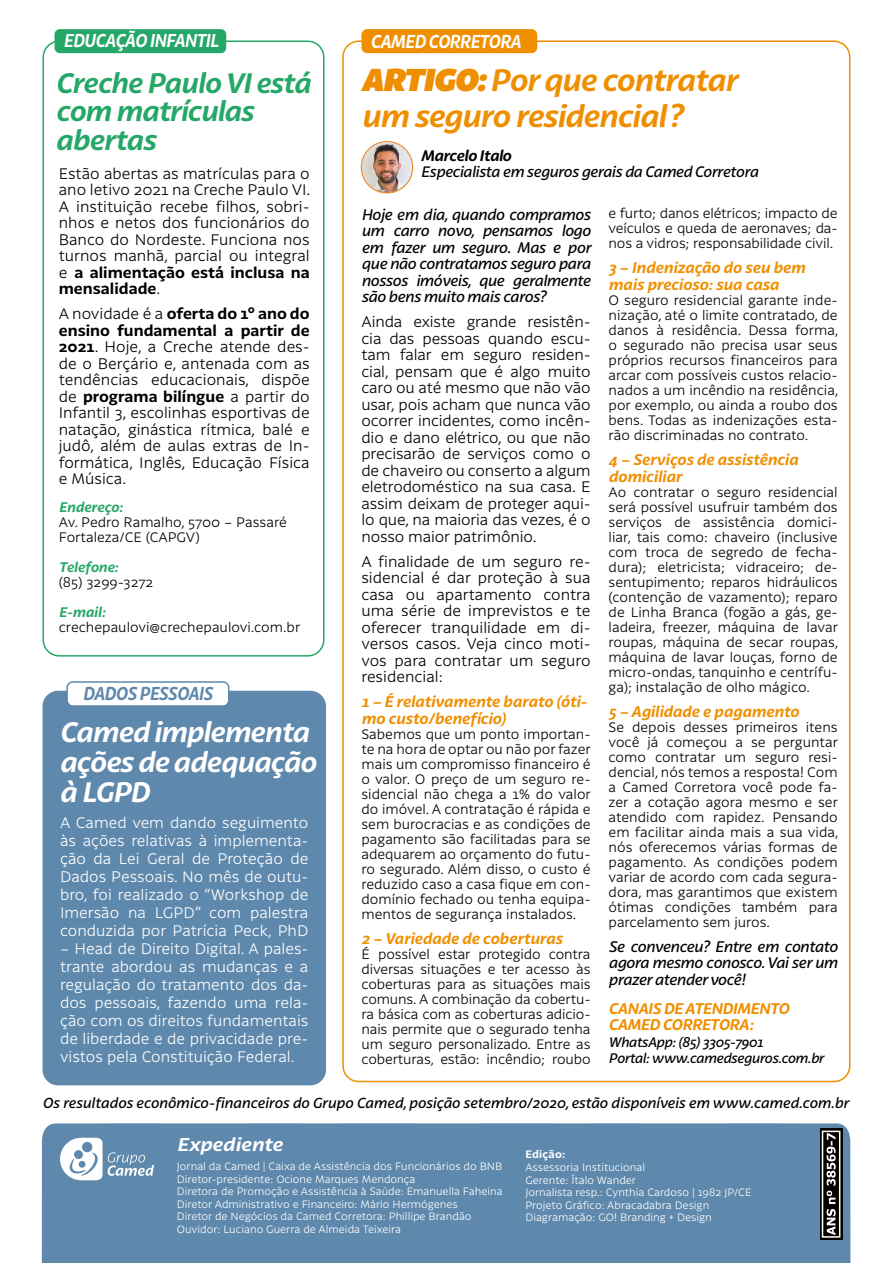
<style>
.page{position:relative;width:893px;height:1263px;background:#fff}
.page>*{position:absolute;margin:0;border:0;box-sizing:border-box;transform-origin:0 0}
.t1{font:italic 700 30px/36px "Latina Essential";letter-spacing:-.025em;color:#ef8f00}
.t2{font:italic 700 27.3px/28.5px "Latina Essential";letter-spacing:-.025em;color:#24a767}
.t3{font:italic 700 27.3px/30px "Latina Essential";letter-spacing:-.025em;color:#fff}
.t4{font:italic 700 18.15px "Latina Essential";letter-spacing:-.02em;color:#fff;scale:.89 1}
.t5{font:italic 700 18.15px "Latina Essential";letter-spacing:-.025em;color:#5e88ac;scale:.89 1}
.t6{font:italic 700 18px "Latina Essential";color:#fff;scale:1.08 1}
.t7{font:300 15px/16.5px "Latina Essential";color:#000;text-align:justify}
.t8{font:300 15px/18px "Latina Essential";color:#fff;text-align:justify}
.t9{font:italic 500 15px/16.5px "Latina Essential";letter-spacing:-.025em;color:#000;text-align:justify}
.t10{font:italic 700 15px/16.5px "Latina Essential";letter-spacing:-.005em;color:#ef8f00}
.t11{font:italic 500 14.85px "Latina Essential";letter-spacing:-.02em;color:#000}
.t12{font:italic 700 14.85px "Latina Essential";letter-spacing:-.025em;color:#000}
.t13{font:italic 500 14.25px "Latina Essential";color:#000}
.t14{font:300 13.5px/15px "Latina Essential";color:#000;text-align:justify}
.t15{font:italic 500 13.5px/16.5px "Latina Essential";letter-spacing:-.02em;color:#000}
.t16{font:italic 700 13.5px "Latina Essential";letter-spacing:-.005em;color:#24a767}
.t17{font:300 10.5px/12.6px "Latina Essential";color:#fff}
.t18{font:700 10.5px "Latina Essential";letter-spacing:.02em;color:#fff}
.s1{font-weight:700}
.s2{font-weight:800}
</style>
<div class="page">
<div style="left:43px;top:691px;width:283px;height:394px;background:#5e88ac;border-radius:16px"></div>
<div style="left:67px;top:682px;width:162px;height:24px;background:#fff;border-radius:6px"></div>
<div style="left:66px;top:681px;width:163px;height:26px;border:2px solid #5e88ac;border-radius:6px"></div>
<div style="left:361px;top:29px;width:176px;height:24px;background:#ef8f00;border-radius:6px"></div>
<div style="left:42px;top:1123px;width:808px;height:140px;background:#5e88ac"></div>
<svg style="left:820px;top:1128px;width:22px;height:112px"></svg>
<svg style="left:60px;top:1137px;width:94px;height:43px"></svg>
<svg style="left:826px;top:1134px;width:10px;height:101px"></svg>
<div style="left:822px;top:1131px;width:18px;height:107px;border:2px solid #fff"></div>
<div style="left:43px;top:41px;width:281px;height:616px;border:2px solid #24a767;border-radius:16px"></div>
<div style="left:55px;top:29px;width:171px;height:24px;background:#24a767;border-radius:5px"></div>
<img style="left:361px;top:142px;width:52px;height:51px;border-radius:26px">
<div style="left:361px;top:141px;width:52px;height:53px;border:1px solid #ef8f2f;border-radius:50%"></div>
<h3 class="t4" style="left:63px;top:30px;width:176px">EDUCAÇÃO INFANTIL</h3>
<h2 class="t2" style="left:56px;top:69px;width:256px">Creche Paulo VI está com matrículas abertas</h2>
<p class="t7" style="left:59px;top:165px;width:253px">Estão abertas as matrículas para o ano letivo 2021 na Creche Paulo VI.<br>A instituição recebe filhos, sobri&shy;nhos e netos dos funcionários do Banco do Nordeste. Funciona nos turnos manhã, parcial ou integral e <span class="s1">a alimentação está inclusa na mensalidade</span>.</p>
<p class="t7" style="left:59px;top:306px;width:252px">A novidade é a <span class="s1">oferta do 1º ano do ensino fundamental a partir de 2021</span>. Hoje, a Creche atende des&shy;de o Berçário e, antenada com as tendências educacionais, dispõe de <span class="s1">programa bilíngue</span> a partir do Infantil 3, escolinhas esportivas de natação, ginástica rítmica, balé e judô, além de aulas extras de In&shy;formática, Inglês, Educação Física e Música.</p>
<p class="t16" style="left:59px;top:499px;width:66px">Endereço:</p>
<p class="t14" style="left:59px;top:515px;width:229px">Av. Pedro Ramalho, 5700 – Passaré<br>Fortaleza/CE (CAPGV)</p>
<p class="t16" style="left:59px;top:559px;width:61px">Telefone:</p>
<p class="t14" style="left:59px;top:575px;width:96px">(85) 3299-3272</p>
<p class="t16" style="left:59px;top:604px;width:48px">E-mail:</p>
<p class="t14" style="left:59px;top:620px;width:243px">crechepaulovi@crechepaulovi.com.br</p>
<h3 class="t5" style="left:83px;top:683px;width:147px">DADOS PESSOAIS</h3>
<h2 class="t3" style="left:60px;top:717px;width:258px">Camed implementa ações de adequação à LGPD</h2>
<p class="t8" style="left:60px;top:814px;width:250px">A Camed vem dando seguimento às ações relativas à implementa&shy;ção da Lei Geral de Proteção de Dados Pessoais. No mês de outu&shy;bro, foi realizado o “Workshop de Imersão na LGPD” com palestra conduzida por Patrícia Peck, PhD</p>
<p class="t8" style="left:60px;top:940px;width:250px">– Head de Direito Digital. A pales&shy;trante abordou as mudanças e a regulação do tratamento dos da&shy;dos pessoais, fazendo uma rela&shy;ção com os direitos fundamentais de liberdade e de privacidade pre&shy;vistos pela Constituição Federal.</p>
<h3 class="t4" style="left:370px;top:31px;width:171px">CAMED CORRETORA</h3>
<h1 class="t1" style="left:361px;top:63px;width:378px"><span class="s2">ARTIGO:</span> Por que contratar um seguro residencial?</h1>
<p class="t12" style="left:421px;top:147px;width:92px">Marcelo Italo</p>
<p class="t11" style="left:421px;top:163px;width:339px">Especialista em seguros gerais da Camed Corretora</p>
<p class="t9" style="left:361px;top:206px;width:231px">Hoje em dia, quando compramos um carro novo, pensamos logo em fazer um seguro. Mas e por que não contratamos seguro para nossos imóveis, que geralmente são bens muito mais caros?</p>
<p class="t7" style="left:361px;top:314px;width:231px">Ainda existe grande resistên&shy;cia das pessoas quando escu&shy;tam falar em seguro residen&shy;cial, pensam que é algo muito caro ou até mesmo que não vão usar, pois acham que nunca vão ocorrer incidentes, como incên&shy;dio e dano elétrico, ou que não precisarão de serviços como o de chaveiro ou conserto a algum eletrodoméstico na sua casa. E assim deixam de proteger aqui&shy;lo que, na maioria das vezes, é o nosso maior patrimônio.</p>
<p class="t7" style="left:361px;top:553px;width:231px">A finalidade de um seguro re&shy;sidencial é dar proteção à sua casa ou apartamento contra uma série de imprevistos e te oferecer tranquilidade em di&shy;versos casos. Veja cinco moti&shy;vos para contratar um seguro residencial:</p>
<p class="t10" style="left:361px;top:694px;width:227px">1 – É relativamente barato (óti&shy;mo custo/benefício)</p>
<p class="t14" style="left:361px;top:726px;width:231px">Sabemos que um ponto importan&shy;te na hora de optar ou não por fazer mais um compromisso financeiro é o valor. O preço de um seguro re&shy;sidencial não chega a 1% do valor do imóvel. A contratação é rápida e sem burocracias e as condições de pagamento são facilitadas para se adequarem ao orçamento do futu&shy;ro segurado. Além disso, o custo é reduzido caso a casa fique em con&shy;domínio fechado ou tenha equipa&shy;mentos de segurança instalados.</p>
<p class="t10" style="left:361px;top:930px;width:203px">2 – Variedade de coberturas</p>
<p class="t14" style="left:361px;top:946px;width:231px">É possível estar protegido contra diversas situações e ter acesso às coberturas para as situações mais comuns. A combinação da cobertu&shy;ra básica com as coberturas adicio&shy;nais permite que o segurado tenha um seguro personalizado. Entre as coberturas, estão: incêndio; roubo</p>
<p class="t14" style="left:609px;top:206px;width:231px">e furto; danos elétricos; impacto de veículos e queda de aeronaves; da&shy;nos a vidros; responsabilidade civil.</p>
<p class="t10" style="left:609px;top:260px;width:198px">3 – Indenização do seu bem mais precioso: sua casa</p>
<p class="t14" style="left:609px;top:293px;width:231px">O seguro residencial garante inde&shy;nização, até o limite contratado, de danos à residência. Dessa forma, o segurado não precisa usar seus próprios recursos financeiros para arcar com possíveis custos relacio&shy;nados a um incêndio na residência, por exemplo, ou ainda a roubo dos bens. Todas as indenizações esta&shy;rão discriminadas no contrato.</p>
<p class="t10" style="left:609px;top:451px;width:191px">4 – Serviços de assistência domiciliar</p>
<p class="t14" style="left:609px;top:484px;width:231px">Ao contratar o seguro residencial será possível usufruir também dos serviços de assistência domici&shy;liar, tais como: chaveiro (inclusive com troca de segredo de fecha&shy;dura); eletricista; vidraceiro; de&shy;sentupimento; reparos hidráulicos (contenção de vazamento); reparo de Linha Branca (fogão a gás, ge&shy;ladeira, freezer, máquina de lavar roupas, máquina de secar roupas, máquina de lavar louças, forno de micro-ondas, tanquinho e centrífu&shy;ga); instalação de olho mágico.</p>
<p class="t10" style="left:609px;top:703px;width:192px">5 – Agilidade e pagamento</p>
<p class="t14" style="left:609px;top:719px;width:231px">Se depois desses primeiros itens você já começou a se perguntar como contratar um seguro resi&shy;dencial, nós temos a resposta! Com a Camed Corretora você pode fa&shy;zer a cotação agora mesmo e ser atendido com rapidez. Pensando em facilitar ainda mais a sua vida, nós oferecemos várias formas de pagamento. As condições podem variar de acordo com cada segura&shy;dora, mas garantimos que existem ótimas condições também para parcelamento sem juros.</p>
<p class="t9" style="left:609px;top:938px;width:231px">Se convenceu? Entre em contato agora mesmo conosco. Vai ser um prazer atender você!</p>
<p class="t10" style="left:609px;top:1000px;width:182px">CANAIS DE ATENDIMENTO<br>CAMED CORRETORA:</p>
<p class="t15" style="left:609px;top:1034px;width:217px">WhatsApp: (85) 3305-7901<br>Portal: www.camedseguros.com.br</p>
<p class="t13" style="left:43px;top:1095px;width:808px">Os resultados econômico-financeiros do Grupo Camed, posição setembro/2020, estão disponíveis em www.camed.com.br</p>
<h3 class="t6" style="left:177px;top:1134px;width:100px">Expediente</h3>
<p class="t17" style="left:177px;top:1160px;width:327px">Jornal da Camed | Caixa de Assistência dos Funcionários do BNB Diretor-presidente: Ocione Marques Mendonça<br>Diretora de Promoção e Assistência à Saúde: Emanuella Faheina Diretor Administrativo e Financeiro: Mário Hermógenes<br>Diretor de Negócios da Camed Corretora: Phillipe Brandão Ouvidor: Luciano Guerra de Almeida Teixeira</p>
<p class="t18" style="left:525px;top:1148px;width:42px">Edição:</p>
<p class="t17" style="left:525px;top:1161px;width:228px">Assessoria Institucional<br>Gerente: Ítalo Wander<br>Jornalista resp.: Cynthia Cardoso | 1982 JP/CE Projeto Gráfico: Abracadabra Design Diagramação: GO! Branding + Design</p>
</div>
